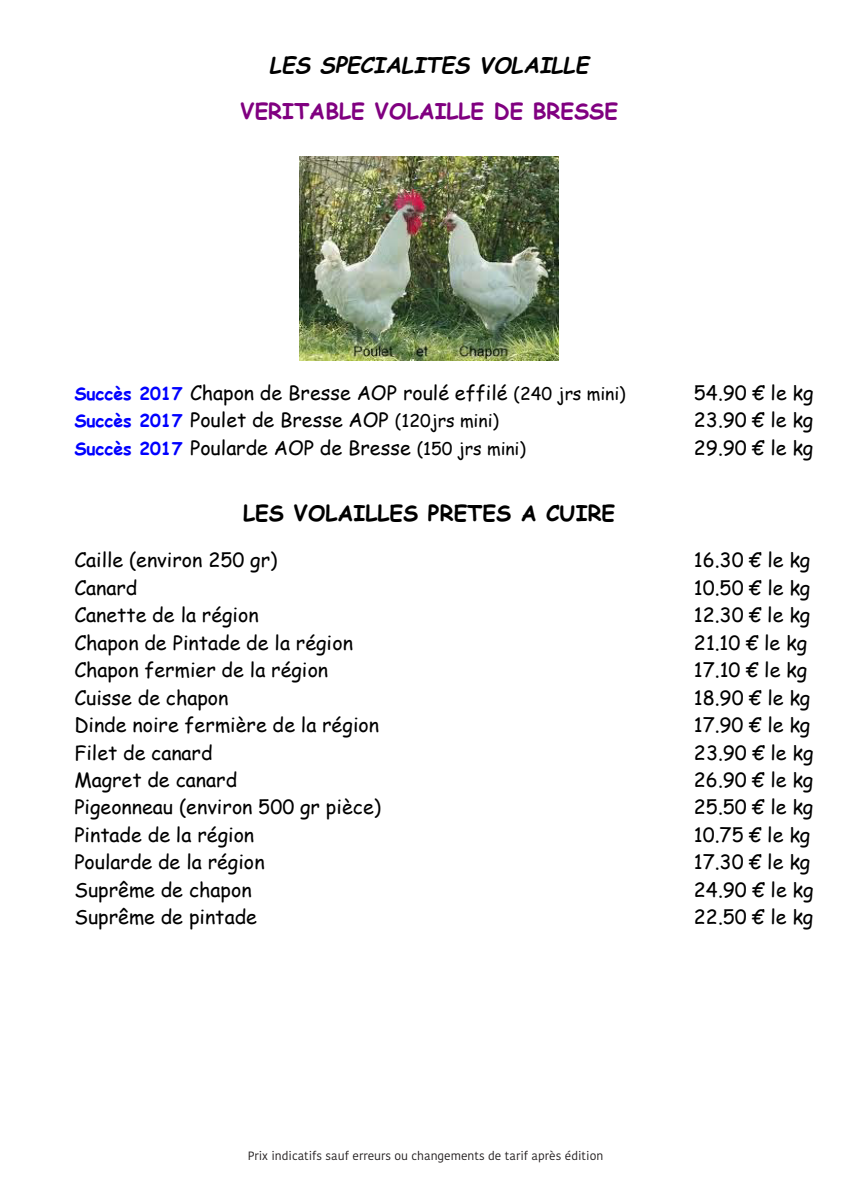
<style>
.page{position:relative;width:851px;height:1191px;background:#fff}
.page>*{position:absolute;margin:0;border:0;box-sizing:border-box;transform-origin:0 0}
.t1{font:700 21.8px/46px "Comic Sans MS";color:#800080;text-align:center}
.t2{font:700 21.8px "Comic Sans MS";color:#000}
.t3{font:19.6px "Comic Sans MS";color:#000}
.t4{font:12px "Kohinoor Bangla";color:#231f20}
.s1{font-style:italic;color:#000}
.s2{font-weight:700;font-size:17.6px;color:#00f}
.s3{font-size:17.6px}
</style>
<div class="page">
<img style="left:299px;top:156px;width:259px;height:204px">
<p class="t1" style="left:240px;top:42px;width:379px"><span class="s1">LES SPECIALITES VOLAILLE<br></span>VERITABLE VOLAILLE DE BRESSE</p>
<p class="t3" style="left:74px;top:378px;width:552px"><span class="s2">Succès 2017</span> Chapon de Bresse AOP roulé effilé <span class="s3">(240 jrs mini)</span></p>
<p class="t3" style="left:693px;top:378px;width:121px">54.90 € le kg</p>
<p class="t3" style="left:74px;top:406px;width:426px"><span class="s2">Succès 2017</span> Poulet de Bresse AOP <span class="s3">(120jrs mini)</span></p>
<p class="t3" style="left:693px;top:406px;width:121px">23.90 € le kg</p>
<p class="t3" style="left:74px;top:433px;width:453px"><span class="s2">Succès 2017</span> Poularde AOP de Bresse <span class="s3">(150 jrs mini)</span></p>
<p class="t3" style="left:693px;top:433px;width:121px">29.90 € le kg</p>
<p class="t2" style="left:243px;top:497px;width:373px">LES VOLAILLES PRETES A CUIRE</p>
<p class="t3" style="left:74px;top:546px;width:204px">Caille (environ 250 gr)</p>
<p class="t3" style="left:693px;top:546px;width:118px">16.30 € le kg</p>
<p class="t3" style="left:74px;top:573px;width:64px">Canard</p>
<p class="t3" style="left:693px;top:573px;width:118px">10.50 € le kg</p>
<p class="t3" style="left:74px;top:601px;width:186px">Canette de la région</p>
<p class="t3" style="left:693px;top:601px;width:118px">12.30 € le kg</p>
<p class="t3" style="left:74px;top:628px;width:280px">Chapon de Pintade de la région</p>
<p class="t3" style="left:693px;top:628px;width:115px">21.10 € le kg</p>
<p class="t3" style="left:74px;top:655px;width:255px">Chapon fermier de la région</p>
<p class="t3" style="left:693px;top:655px;width:115px">17.10 € le kg</p>
<p class="t3" style="left:74px;top:683px;width:155px">Cuisse de chapon</p>
<p class="t3" style="left:693px;top:683px;width:118px">18.90 € le kg</p>
<p class="t3" style="left:74px;top:710px;width:306px">Dinde noire fermière de la région</p>
<p class="t3" style="left:693px;top:710px;width:118px">17.90 € le kg</p>
<p class="t3" style="left:74px;top:738px;width:140px">Filet de canard</p>
<p class="t3" style="left:693px;top:738px;width:121px">23.90 € le kg</p>
<p class="t3" style="left:74px;top:765px;width:164px">Magret de canard</p>
<p class="t3" style="left:693px;top:765px;width:121px">26.90 € le kg</p>
<p class="t3" style="left:74px;top:793px;width:308px">Pigeonneau (environ 500 gr pièce)</p>
<p class="t3" style="left:693px;top:793px;width:121px">25.50 € le kg</p>
<p class="t3" style="left:74px;top:820px;width:181px">Pintade de la région</p>
<p class="t3" style="left:693px;top:820px;width:118px">10.75 € le kg</p>
<p class="t3" style="left:74px;top:847px;width:192px">Poularde de la région</p>
<p class="t3" style="left:693px;top:847px;width:118px">17.30 € le kg</p>
<p class="t3" style="left:74px;top:875px;width:179px">Suprême de chapon</p>
<p class="t3" style="left:693px;top:875px;width:121px">24.90 € le kg</p>
<p class="t3" style="left:74px;top:902px;width:184px">Suprême de pintade</p>
<p class="t3" style="left:693px;top:902px;width:121px">22.50 € le kg</p>
<p class="t4" style="left:248px;top:1146px;width:357px">Prix indicatifs sauf erreurs ou changements de tarif après édition</p>
</div>
